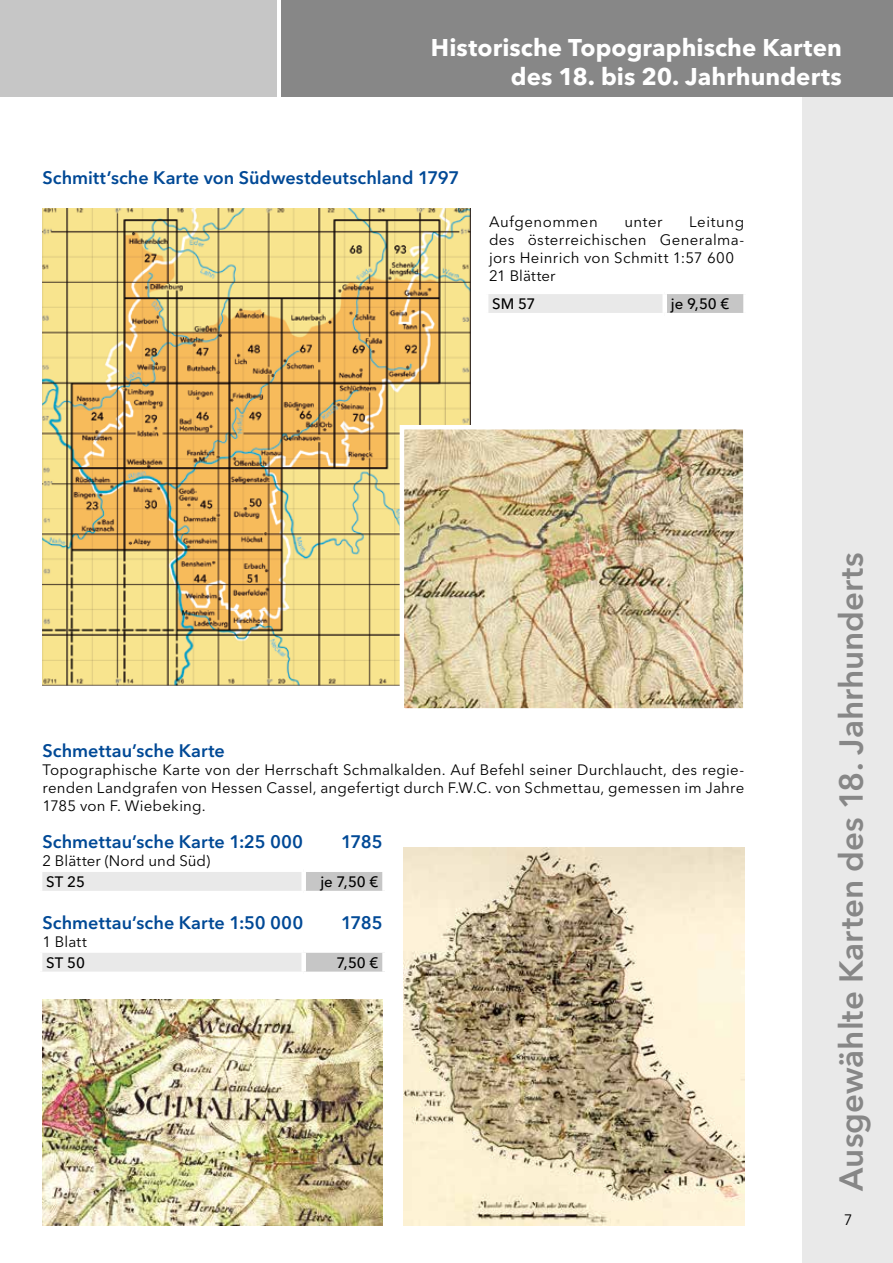
<style>
.page{position:relative;width:893px;height:1263px;background:#fff}
.page>*{position:absolute;margin:0;border:0;box-sizing:border-box;transform-origin:0 0}
.t1{font:600 33px "Avenir Next LT Pro";color:#878787}
.t2{font:700 24px/28.8px "Avenir Next LT Pro";letter-spacing:.005em;color:#fff;text-align:right}
.t3{font:600 18px "Avenir Next LT Pro";color:#004996}
.t4{font:15px/18px "Avenir Next LT Pro";letter-spacing:.02em;color:#000}
.t5{font:500 15px "Avenir Next LT Pro";letter-spacing:-.01em;color:#000}
.s1{font-weight:500}
</style>
<div class="page">
<div style="left:803px;top:0;width:90px;height:1263px;background:#e9e9e9"></div>
<div style="left:40px;top:950px;width:264px;height:24px;background:#e9e9e9"></div>
<div style="left:304px;top:950px;width:81px;height:24px;background:#c6c6c6"></div>
<div style="left:38px;top:971px;width:266px;height:5px;background:#fff"></div>
<div style="left:304px;top:971px;width:83px;height:5px;background:#fff"></div>
<div style="left:382px;top:953px;width:5px;height:18px;background:#fff"></div>
<div style="left:301px;top:953px;width:5px;height:18px;background:#fff"></div>
<hr style="left:38px;top:953px;width:4px;height:18px;background:#fff">
<div style="left:38px;top:948px;width:266px;height:5px;background:#fff"></div>
<div style="left:304px;top:948px;width:83px;height:5px;background:#fff"></div>
<div style="left:40px;top:870px;width:264px;height:23px;background:#e9e9e9"></div>
<div style="left:304px;top:870px;width:81px;height:23px;background:#c6c6c6"></div>
<hr style="left:38px;top:891px;width:266px;height:4px;background:#fff">
<hr style="left:304px;top:891px;width:83px;height:4px;background:#fff">
<div style="left:382px;top:872px;width:5px;height:19px;background:#fff"></div>
<div style="left:301px;top:872px;width:5px;height:19px;background:#fff"></div>
<hr style="left:38px;top:872px;width:4px;height:19px;background:#fff">
<div style="left:38px;top:867px;width:266px;height:5px;background:#fff"></div>
<div style="left:304px;top:867px;width:83px;height:5px;background:#fff"></div>
<div style="left:486px;top:292px;width:179px;height:23px;background:#e9e9e9"></div>
<div style="left:665px;top:292px;width:80px;height:23px;background:#c6c6c6"></div>
<hr style="left:484px;top:313px;width:181px;height:4px;background:#fff">
<hr style="left:665px;top:313px;width:83px;height:4px;background:#fff">
<div style="left:743px;top:294px;width:5px;height:19px;background:#fff"></div>
<div style="left:662px;top:294px;width:5px;height:19px;background:#fff"></div>
<hr style="left:484px;top:294px;width:4px;height:19px;background:#fff">
<hr style="left:484px;top:290px;width:181px;height:4px;background:#fff">
<hr style="left:665px;top:290px;width:83px;height:4px;background:#fff">
<div style="left:0;top:0;width:276px;height:97px;background:#c6c6c6"></div>
<div style="left:281px;top:0;width:612px;height:97px;background:#878787"></div>
<img style="left:43px;top:208px;width:427px;height:478px">
<img style="left:405px;top:430px;width:338px;height:278px">
<div style="left:400px;top:425px;width:348px;height:288px;border:4px solid #fff"></div>
<img style="left:43px;top:1000px;width:340px;height:226px">
<img style="left:403px;top:848px;width:341px;height:377px">
<p class="t2" style="left:431px;top:33px;width:412px">Historische Topographische Karten des 18. bis 20. Jahrhunderts</p>
<p class="t3" style="left:43px;top:166px;width:418px">Schmitt’sche Karte von Südwestdeutschland 1797</p>
<p class="t4" style="left:489px;top:213px;width:110px">Aufgenommen</p>
<p class="t4" style="left:624px;top:213px;width:40px">unter</p>
<p class="t4" style="left:489px;top:213px;width:257px;text-indent:200px">Leitung des österreichischen Generalma&shy;jors Heinrich von Schmitt 1:57 600<br>21 Blätter</p>
<p class="t5" style="left:492px;top:295px;width:45px">SM 57</p>
<p class="t5" style="left:671px;top:295px;width:60px">je 9,50 €</p>
<p class="t3" style="left:43px;top:740px;width:184px">Schmettau’sche Karte</p>
<p class="t4" style="left:43px;top:761px;width:703px;text-align:justify">Topographische Karte von der Herrschaft Schmalkalden. Auf Befehl seiner Durchlaucht, des regie&shy;renden Landgrafen von Hessen Cassel, angefertigt durch F.W.C. von Schmettau, gemessen im Jahre 1785 von F. Wiebeking.</p>
<p class="t3" style="left:43px;top:830px;width:262px">Schmettau’sche Karte 1:25 000</p>
<p class="t3" style="left:341px;top:830px;width:43px">1785</p>
<p class="t4" style="left:43px;top:850px;width:169px;line-height:21.5px">2 Blätter (Nord und Süd)<br><span class="s1">ST 25</span></p>
<p class="t5" style="left:320px;top:873px;width:60px">je 7,50 €</p>
<p class="t3" style="left:43px;top:912px;width:262px">Schmettau’sche Karte 1:50 000</p>
<p class="t4" style="left:43px;top:931px;width:46px;line-height:21px">1 Blatt<br><span class="s1">ST 50</span></p>
<p class="t3" style="left:341px;top:912px;width:43px">1785</p>
<p class="t5" style="left:337px;top:953px;width:43px">7,50 €</p>
<p class="t1" style="left:831px;top:1191px;width:640px;rotate:-90deg">Ausgewählte Karten des 18. Jahrhunderts</p>
<p class="t4" style="left:844px;top:1211px;width:10px">7</p>
</div>
